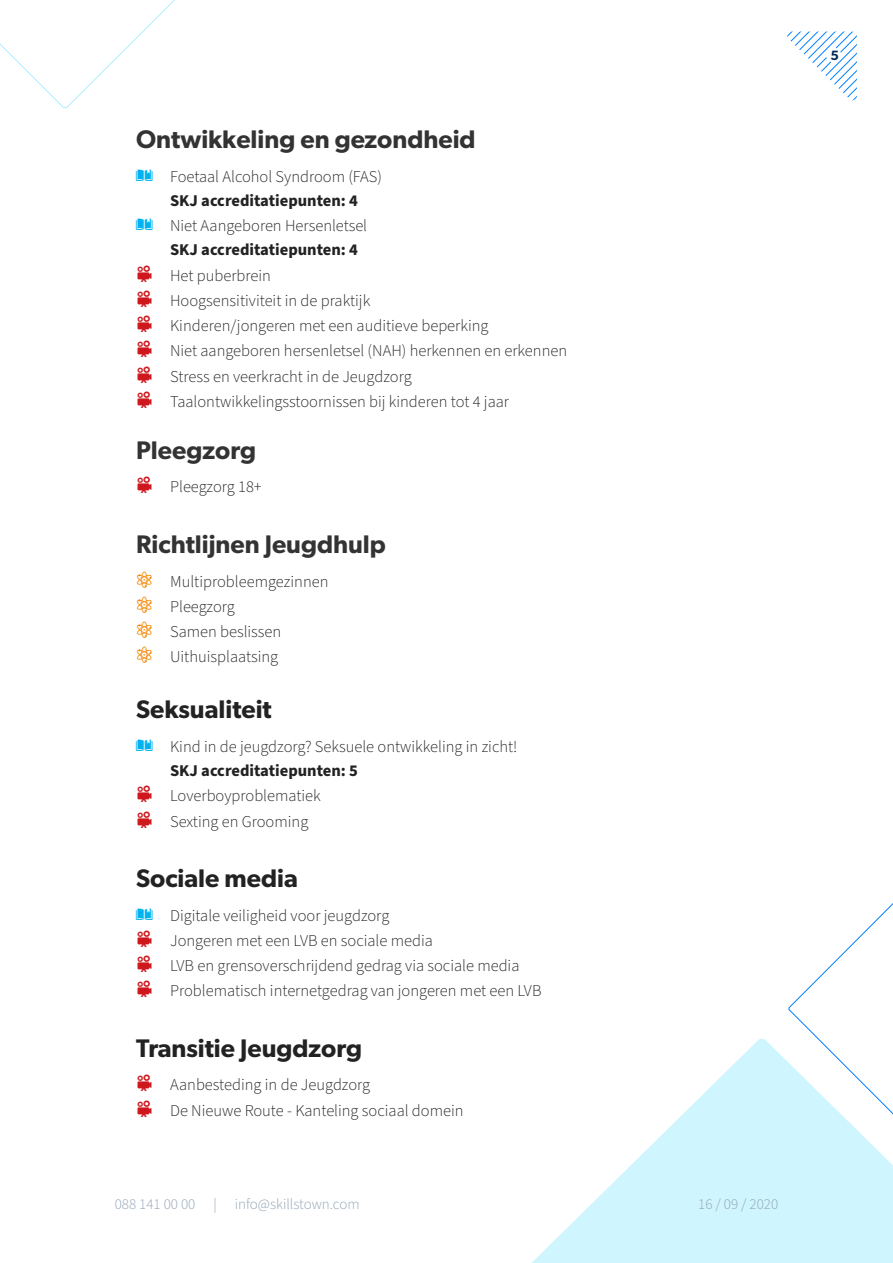
<style>
.page{position:relative;width:893px;height:1263px;background:#fff}
.page>*{position:absolute;margin:0;border:0;box-sizing:border-box;transform-origin:0 0}
.t1{font:600 25.5px "Gibson";color:#333}
.t2{font:600 25.5px "Gibson";color:#222}
.t3{font:300 16.5px/25.2px "Source Sans Pro";color:#222}
.t4{font:700 16.5px "Source Sans Pro";color:#222}
.t5{font:300 15px "Source Sans Pro";color:#8fa1b3}
.t6{font:300 15px "Source Sans Pro";color:#8ea0b2}
.t7{font:600 13.5px "Gibson";color:#002a57}
</style>
<div class="page">
<svg style="left:788px;top:903px;width:105px;height:136px"></svg>
<svg style="left:532px;top:1039px;width:361px;height:224px;fill:#cff5ff"></svg>
<svg style="left:787px;top:31px;width:70px;height:70px"></svg>
<svg style="left:0;top:0;width:175px;height:108px"></svg>
<h1 class="t1" style="left:136px;top:124px;width:341px">Ontwikkeling en gezondheid</h1>
<p class="t3" style="left:170px;top:165px;width:213px">Foetaal Alcohol Syndroom (FAS)</p>
<p class="t4" style="left:170px;top:189px;width:189px">SKJ accreditatiepunten: 4</p>
<p class="t3" style="left:170px;top:214px;width:199px">Niet Aangeboren Hersenletsel</p>
<p class="t4" style="left:170px;top:239px;width:189px">SKJ accreditatiepunten: 4</p>
<p class="t3" style="left:170px;top:263px;width:399px">Het puberbrein<br>Hoogsensitiviteit in de praktijk<br>Kinderen/jongeren met een auditieve beperking<br>Niet aangeboren hersenletsel (NAH) herkennen en erkennen Stress en veerkracht in de Jeugdzorg Taalontwikkelingsstoornissen bij kinderen tot 4 jaar</p>
<h1 class="t1" style="left:136px;top:435px;width:122px">Pleegzorg</h1>
<p class="t3" style="left:170px;top:475px;width:93px">Pleegzorg 18+</p>
<h1 class="t1" style="left:136px;top:529px;width:251px">Richtlijnen Jeugdhulp</h1>
<p class="t3" style="left:170px;top:569px;width:160px">Multiprobleemgezinnen<br>Pleegzorg<br>Samen beslissen<br>Uithuisplaatsing</p>
<h1 class="t2" style="left:136px;top:694px;width:137px">Seksualiteit</h1>
<p class="t3" style="left:170px;top:734px;width:349px">Kind in de jeugdzorg? Seksuele ontwikkeling in zicht!</p>
<p class="t4" style="left:170px;top:759px;width:189px">SKJ accreditatiepunten: 5</p>
<p class="t3" style="left:170px;top:784px;width:152px">Loverboyproblematiek<br>Sexting en Grooming</p>
<h1 class="t2" style="left:136px;top:863px;width:163px">Sociale media</h1>
<p class="t3" style="left:170px;top:903px;width:373px">Digitale veiligheid voor jeugdzorg<br>Jongeren met een LVB en sociale media<br>LVB en grensoverschrijdend gedrag via sociale media Problematisch internetgedrag van jongeren met een LVB</p>
<h1 class="t2" style="left:136px;top:1032px;width:228px">Transitie Jeugdzorg</h1>
<p class="t3" style="left:170px;top:1073px;width:295px">Aanbesteding in de Jeugdzorg<br>De Nieuwe Route - Kanteling sociaal domein</p>
<p class="t5" style="left:115px;top:1194px;width:246px">088 141 00 00 | info@skillstown.com</p>
<p class="t7" style="left:830px;top:47px;width:10px">5</p>
<p class="t6" style="left:698px;top:1194px;width:81px">16 / 09 / 2020</p>
</div>
